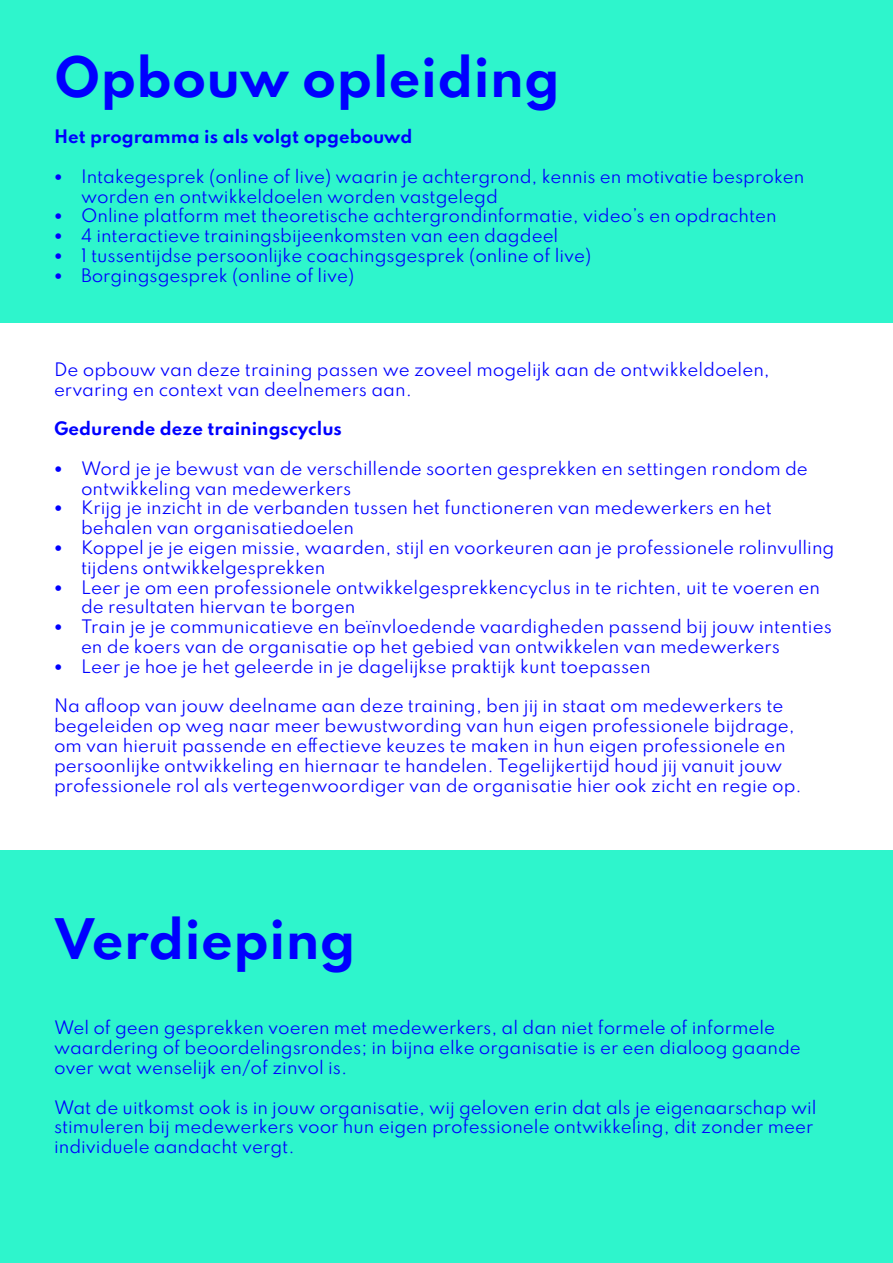
<style>
.page{position:relative;width:893px;height:1263px;background:#fff}
.page>*{position:absolute;margin:0;border:0;box-sizing:border-box;transform-origin:0 0}
.t1{font:700 49.5px "Spartan";color:#00f}
.t2{font:16.5px/19.8px "Spartan";color:#00f}
.t3{font:700 16.5px "Spartan";color:#00f}
.s1{font-weight:700}
</style>
<div class="page">
<div style="left:0;top:0;width:893px;height:322px;background:#2ef5cc"></div>
<div style="left:0;top:851px;width:893px;height:412px;background:#2ef5cc"></div>
<h1 class="t1" style="left:54px;top:40px;width:508px">Opbouw opleiding</h1>
<p class="t3" style="left:54px;top:124px;width:360px">Het programma is als volgt opgebouwd</p>
<p class="t2" style="left:81px;top:166px;width:725px;text-indent:-27px"><span class="s1">•</span> Intakegesprek (online of live) waarin je achtergrond, kennis en motivatie besproken worden en ontwikkeldoelen worden vastgelegd</p>
<p class="t2" style="left:54px;top:205px;width:724px"><span class="s1">•</span> Online platform met theoretische achtergrondinformatie, video’s en opdrachten</p>
<p class="t2" style="left:54px;top:225px;width:506px"><span class="s1">•</span> 4 interactieve trainingsbijeenkomsten van een dagdeel</p>
<p class="t2" style="left:54px;top:245px;width:539px"><span class="s1">•</span> 1 tussentijdse persoonlijke coachingsgesprek (online of live)</p>
<p class="t2" style="left:54px;top:265px;width:302px"><span class="s1">•</span> Borgingsgesprek (online of live)</p>
<p class="t2" style="left:54px;top:359px;width:717px">De opbouw van deze training passen we zoveel mogelijk aan de ontwikkeldoelen, ervaring en context van deelnemers aan.</p>
<p class="t3" style="left:54px;top:416px;width:290px">Gedurende deze trainingscyclus</p>
<p class="t2" style="left:81px;top:458px;width:728px;text-indent:-27px"><span class="s1">•</span> Word je je bewust van de verschillende soorten gesprekken en settingen rondom de ontwikkeling van medewerkers</p>
<p class="t2" style="left:81px;top:497px;width:692px;text-indent:-27px"><span class="s1">•</span> Krijg je inzicht in de verbanden tussen het functioneren van medewerkers en het behalen van organisatiedoelen</p>
<p class="t2" style="left:81px;top:537px;width:755px;text-indent:-27px"><span class="s1">•</span> Koppel je je eigen missie, waarden, stijl en voorkeuren aan je professionele rolinvulling tijdens ontwikkelgesprekken</p>
<p class="t2" style="left:81px;top:577px;width:741px;text-indent:-27px"><span class="s1">•</span> Leer je om een professionele ontwikkelgesprekkencyclus in te richten, uit te voeren en de resultaten hiervan te borgen</p>
<p class="t2" style="left:81px;top:616px;width:752px;text-indent:-27px"><span class="s1">•</span> Train je je communicatieve en beïnvloedende vaardigheden passend bij jouw intenties en de koers van de organisatie op het gebied van ontwikkelen van medewerkers</p>
<p class="t2" style="left:54px;top:656px;width:598px"><span class="s1">•</span> Leer je hoe je het geleerde in je dagelijkse praktijk kunt toepassen</p>
<p class="t2" style="left:54px;top:695px;width:749px">Na afloop van jouw deelname aan deze training, ben jij in staat om medewerkers te begeleiden op weg naar meer bewustwording van hun eigen professionele bijdrage, om van hieruit passende en effectieve keuzes te maken in hun eigen professionele en persoonlijke ontwikkeling en hiernaar te handelen. Tegelijkertijd houd jij vanuit jouw professionele rol als vertegenwoordiger van de organisatie hier ook zicht en regie op.</p>
<h1 class="t1" style="left:54px;top:902px;width:303px">Verdieping</h1>
<p class="t2" style="left:54px;top:1017px;width:748px">Wel of geen gesprekken voeren met medewerkers, al dan niet formele of informele waardering of beoordelingsrondes; in bijna elke organisatie is er een dialoog gaande over wat wenselijk en/of zinvol is.</p>
<p class="t2" style="left:54px;top:1096px;width:764px">Wat de uitkomst ook is in jouw organisatie, wij geloven erin dat als je eigenaarschap wil stimuleren bij medewerkers voor hun eigen professionele ontwikkeling, dit zonder meer individuele aandacht vergt.</p>
</div>
